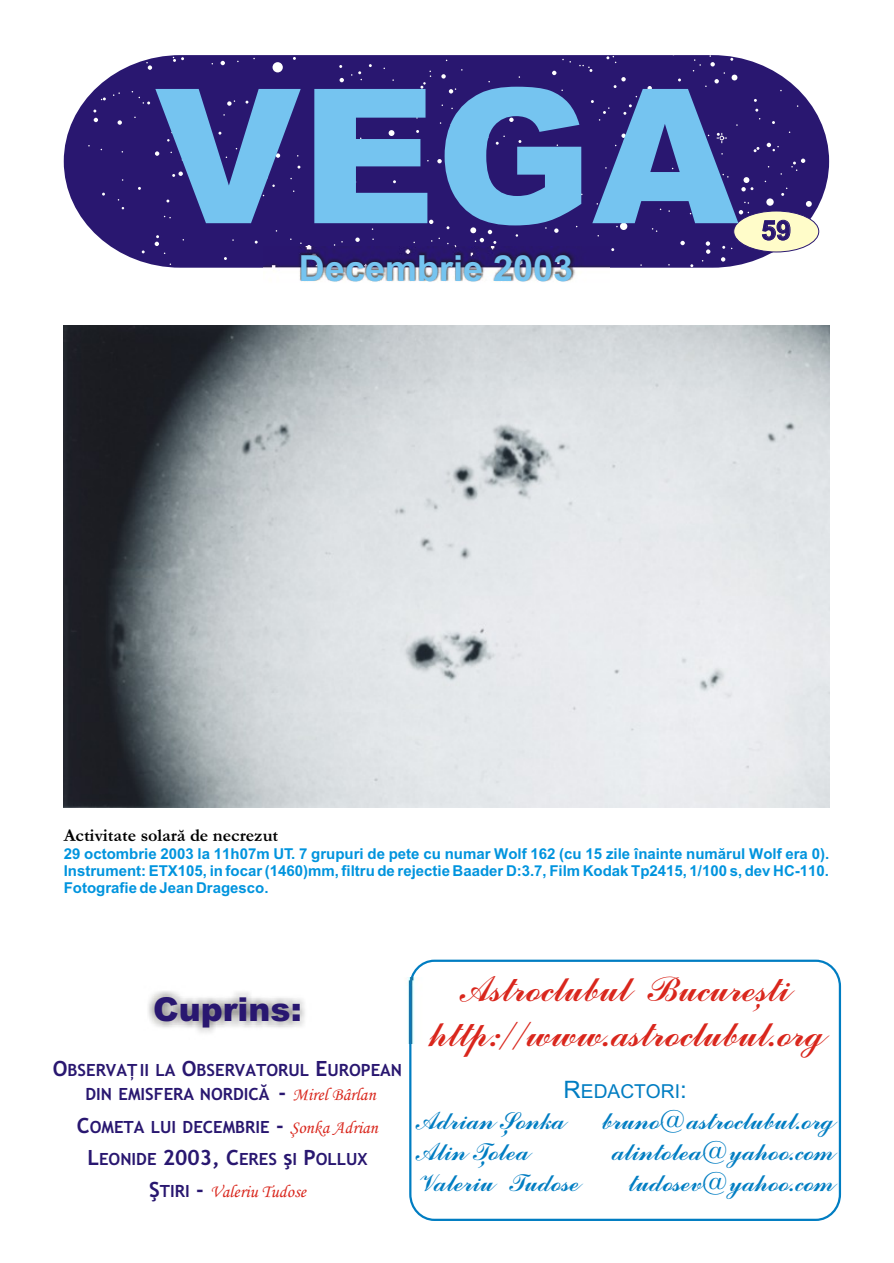
<style>
.page{position:relative;width:894px;height:1263px;background:#fff}
.page>*{position:absolute;margin:0;border:0;box-sizing:border-box;transform-origin:0 0}
.t1{font:900 187.5px "Arial";color:#75c4f0}
.t2{font:39px/44.8px "Commercial Script BT";color:#d9261c;text-align:center}
.t3{font:700 36px "Arial";color:#75c4f0}
.t4{font:900 33px "Arial";color:#291770}
.t5{font:30px "Commercial Script BT";color:#d9261c}
.t6{font:27px "Commercial Script BT";color:#007dc2}
.t7{font:700 27px "Arial";color:#291770}
.t8{font:19.2px "Arial";color:#007dc2}
.t9{font:700 18px "Garamond";color:#000}
.t10{font:italic 18px "Monotype Corsiva";color:#d9261c}
.t11{font:700 16.8px/24.5px "Trebuchet MS";color:#291770;text-align:center}
.t12{font:700 15px/16.8px "Arial";color:#0094de;text-align:justify}
.s1{font-size:21px}
.s2{font-family:"Monotype Corsiva";font-weight:400;font-style:italic;font-size:18px;color:#d9261c}
.s3{font-family:"Trebuchet MS";font-weight:700;font-style:normal;font-size:21px;color:#291770}
.s4{font-family:"Trebuchet MS";font-weight:700;font-style:normal;font-size:16.8px;color:#291770}
.s5{font-size:24px}
</style>
<div class="page">
<img style="left:64px;top:326px;width:765px;height:482px">
<div style="left:409px;top:960px;width:432px;height:261px;border:2px solid #007dc2;border-radius:25px"></div>
<svg style="left:64px;top:55px;width:765px;height:213px;background:#38277a"></svg>
<svg style="left:118px;top:120px;width:4px;height:5px"></svg>
<svg style="left:155px;top:151px;width:4px;height:5px"></svg>
<svg style="left:103px;top:56px;width:4px;height:5px"></svg>
<svg style="left:173px;top:91px;width:4px;height:4px"></svg>
<svg style="left:221px;top:61px;width:4px;height:4px"></svg>
<svg style="left:276px;top:153px;width:4px;height:5px"></svg>
<svg style="left:340px;top:78px;width:4px;height:4px"></svg>
<div style="left:273px;top:62px;width:10px;height:10px;background:#fff;border-radius:50%"></div>
<div style="left:766px;top:198px;width:8px;height:8px;background:#fff;border-radius:50%"></div>
<svg style="left:355px;top:238px;width:5px;height:4px"></svg>
<svg style="left:429px;top:220px;width:4px;height:4px"></svg>
<svg style="left:681px;top:96px;width:6px;height:6px"></svg>
<svg style="left:648px;top:86px;width:4px;height:4px"></svg>
<svg style="left:552px;top:71px;width:4px;height:4px"></svg>
<svg style="left:441px;top:74px;width:5px;height:5px"></svg>
<svg style="left:509px;top:118px;width:5px;height:4px"></svg>
<svg style="left:437px;top:159px;width:5px;height:4px"></svg>
<svg style="left:488px;top:190px;width:4px;height:4px"></svg>
<svg style="left:389px;top:130px;width:5px;height:6px"></svg>
<svg style="left:319px;top:93px;width:4px;height:4px"></svg>
<svg style="left:155px;top:235px;width:4px;height:11px"></svg>
<div style="left:620px;top:223px;width:7px;height:7px;background:#fff;border-radius:50%"></div>
<svg style="left:721px;top:257px;width:4px;height:5px"></svg>
<svg style="left:806px;top:201px;width:6px;height:6px"></svg>
<svg style="left:680px;top:241px;width:5px;height:4px"></svg>
<svg style="left:706px;top:241px;width:4px;height:13px"></svg>
<svg style="left:554px;top:228px;width:5px;height:5px"></svg>
<svg style="left:547px;top:203px;width:4px;height:4px"></svg>
<svg style="left:561px;top:181px;width:4px;height:5px"></svg>
<svg style="left:614px;top:77px;width:12px;height:11px"></svg>
<svg style="left:741px;top:177px;width:12px;height:14px"></svg>
<svg style="left:623px;top:104px;width:9px;height:11px"></svg>
<svg style="left:754px;top:147px;width:5px;height:5px"></svg>
<svg style="left:172px;top:172px;width:11px;height:5px"></svg>
<svg style="left:93px;top:110px;width:5px;height:12px"></svg>
<svg style="left:227px;top:100px;width:8px;height:6px"></svg>
<svg style="left:358px;top:71px;width:4px;height:9px"></svg>
<svg style="left:173px;top:57px;width:11px;height:5px"></svg>
<svg style="left:113px;top:92px;width:7px;height:4px"></svg>
<svg style="left:101px;top:97px;width:5px;height:3px"></svg>
<svg style="left:181px;top:130px;width:4px;height:6px"></svg>
<svg style="left:256px;top:174px;width:19px;height:13px"></svg>
<svg style="left:300px;top:243px;width:11px;height:3px"></svg>
<svg style="left:470px;top:227px;width:26px;height:19px"></svg>
<svg style="left:739px;top:210px;width:10px;height:4px"></svg>
<svg style="left:781px;top:188px;width:6px;height:8px"></svg>
<svg style="left:767px;top:143px;width:12px;height:8px"></svg>
<svg style="left:579px;top:65px;width:13px;height:7px"></svg>
<svg style="left:521px;top:94px;width:7px;height:5px"></svg>
<svg style="left:420px;top:71px;width:11px;height:23px"></svg>
<svg style="left:451px;top:108px;width:9px;height:18px"></svg>
<svg style="left:449px;top:88px;width:7px;height:6px"></svg>
<svg style="left:475px;top:149px;width:8px;height:10px"></svg>
<svg style="left:496px;top:136px;width:9px;height:9px"></svg>
<svg style="left:540px;top:164px;width:7px;height:4px"></svg>
<svg style="left:509px;top:201px;width:8px;height:2px"></svg>
<svg style="left:723px;top:174px;width:6px;height:4px"></svg>
<svg style="left:665px;top:168px;width:8px;height:11px"></svg>
<svg style="left:685px;top:185px;width:12px;height:4px"></svg>
<svg style="left:615px;top:134px;width:11px;height:12px"></svg>
<svg style="left:591px;top:100px;width:19px;height:21px"></svg>
<svg style="left:562px;top:59px;width:9px;height:4px"></svg>
<svg style="left:606px;top:56px;width:10px;height:7px"></svg>
<svg style="left:672px;top:55px;width:65px;height:35px;background:#332176"></svg>
<svg style="left:791px;top:159px;width:14px;height:12px"></svg>
<svg style="left:652px;top:228px;width:5px;height:4px"></svg>
<svg style="left:344px;top:154px;width:18px;height:9px"></svg>
<svg style="left:325px;top:146px;width:7px;height:6px"></svg>
<svg style="left:164px;top:216px;width:7px;height:2px"></svg>
<svg style="left:139px;top:97px;width:11px;height:7px"></svg>
<svg style="left:146px;top:62px;width:6px;height:8px"></svg>
<svg style="left:717px;top:133px;width:10px;height:10px"></svg>
<img style="left:264px;top:246px;width:346px;height:36px">
<div style="left:733px;top:211px;width:86px;height:41px;background:#fffcc9;border:1px solid #291770;border-radius:50%"></div>
<img style="left:148px;top:977px;width:267px;height:66px">
<h1 class="t1" style="left:155px;top:89px;width:585px">VEGA</h1>
<h3 class="t3" style="left:299px;top:255px;width:276px">Decembrie 2003</h3>
<h3 class="t7" style="left:761px;top:220px;width:32px">59</h3>
<p class="t9" style="left:64px;top:829px;width:216px">Activitate solarã de necrezut</p>
<p class="t12" style="left:64px;top:847px;width:767px">29 octombrie 2003 la 11h07m UT. 7 grupuri de pete cu numar Wolf 162 (cu 15 zile înainte numãrul Wolf era 0).<br>Instrument: ETX105, in focar (1460)mm, filtru de rejectie Baader D:3.7, Film Kodak Tp2415, 1/100 s, dev HC-110.<br>Fotografie de Jean Dragesco.</p>
<h3 class="t4" style="left:153px;top:998px;width:150px">Cuprins:</h3>
<p class="t11" style="left:53px;top:1059px;width:351px"><span class="s1">O</span>BSERVAÞII LA <span class="s1">O</span>BSERVATORUL <span class="s1">E</span>UROPEAN<br>DIN EMISFERA NORDICÃ <span class="s1">-</span> <span class="s2">Mirel Bârlan</span></p>
<p class="t11" style="left:77px;top:1116px;width:303px"><span class="s1">C</span>OMETA LUI DECEMBRIE <span class="s1">-</span> <span class="s2">ªonka Adrian</span></p>
<p class="t11" style="left:87px;top:1148px;width:282px"><span class="s1">L</span>EONIDE <span class="s1">2003, C</span>ERES <span class="s1">º</span>I <span class="s1">P</span>OLLUX</p>
<p class="t10" style="left:149px;top:1185px;width:158px"><span class="s3">ª</span><span class="s4">TIRI</span> <span class="s3">-</span> Valeriu Tudose</p>
<h2 class="t2" style="left:428px;top:968px;width:396px">Astroclubul Bucuresti http://www.astroclubul.org</h2>
<p class="t8" style="left:564px;top:1084px;width:125px"><span class="s5">R</span>EDACTORI<span class="s5">:</span></p>
<h3 class="t6" style="left:417px;top:1108px;width:149px">Adrian Sonka</h3>
<h3 class="t6" style="left:601px;top:1108px;width:234px">bruno@astroclubul.org</h3>
<h3 class="t6" style="left:417px;top:1139px;width:113px">Alin Tolea</h3>
<h3 class="t6" style="left:611px;top:1139px;width:224px">alintolea@yahoo.com</h3>
<h3 class="t6" style="left:417px;top:1171px;width:163px">Valeriu Tudose</h3>
<h3 class="t6" style="left:628px;top:1171px;width:207px">tudosev@yahoo.com</h3>
<h3 class="t5" style="left:756px;top:984px;width:8px">,</h3>
<h3 class="t6" style="left:504px;top:1112px;width:7px">,</h3>
<h3 class="t6" style="left:481px;top:1143px;width:7px">,</h3>
</div>
